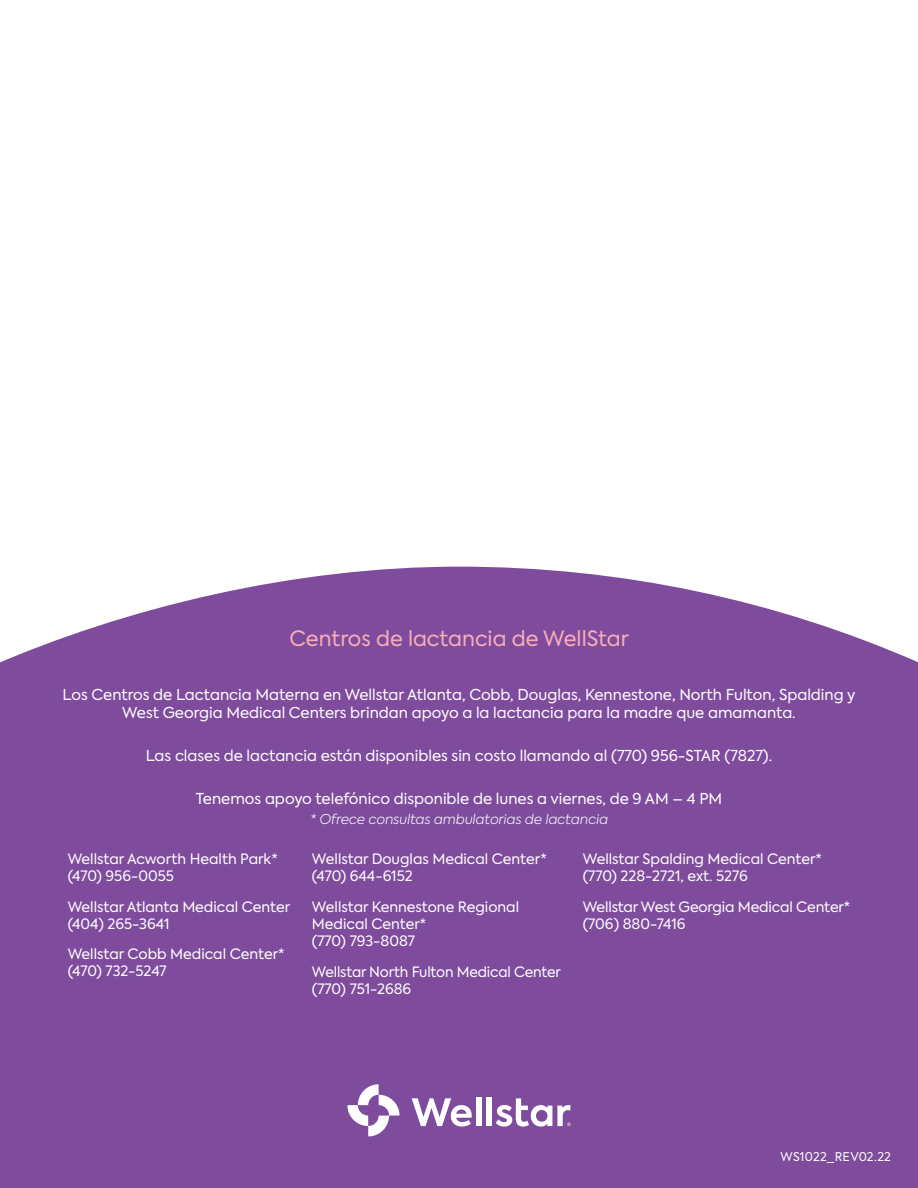
<style>
.page{position:relative;width:918px;height:1188px;background:#fff}
.page>*{position:absolute;margin:0;border:0;box-sizing:border-box;transform-origin:0 0}
.t1{font:21px "Axiforma";color:#f7aeb7}
.t2{font:15px/18px "Axiforma";color:#fff;text-align:center}
.t3{font:14.25px/17.1px "Axiforma";color:#fff}
.t4{font:italic 300 13.5px "Axiforma";color:#fff}
.t5{font:12px "Axiforma";letter-spacing:.015em;color:#fff}
</style>
<div class="page">
<div style="left:0;top:567px;width:918px;height:621px;background:#7f4b9d"></div>
<svg style="left:412px;top:1098px;width:60px;height:29px"></svg>
<div style="left:476px;top:1098px;width:6px;height:28px;background:#fff"></div>
<div style="left:487px;top:1098px;width:5px;height:28px;background:#fff"></div>
<svg style="left:347px;top:1084px;width:53px;height:52px"></svg>
<svg style="left:496px;top:1098px;width:75px;height:29px"></svg>
<h1 class="t1" style="left:290px;top:625px;width:341px">Centros de lactancia de WellStar</h1>
<p class="t2" style="left:63px;top:686px;width:794px">Los Centros de Lactancia Materna en Wellstar Atlanta, Cobb, Douglas, Kennestone, North Fulton, Spalding y<br>West Georgia Medical Centers brindan apoyo a la lactancia para la madre que amamanta.</p>
<p class="t2" style="left:146px;top:747px;width:628px">Las clases de lactancia están disponibles sin costo llamando al (770) 956-STAR (7827).</p>
<p class="t2" style="left:196px;top:790px;width:528px">Tenemos apoyo telefónico disponible de lunes a viernes, de 9 AM – 4 PM</p>
<p class="t4" style="left:310px;top:810px;width:299px">* Ofrece consultas ambulatorias de lactancia</p>
<p class="t3" style="left:68px;top:851px;width:212px">Wellstar Acworth Health Park* (470) 956-0055</p>
<p class="t3" style="left:68px;top:898px;width:224px">Wellstar Atlanta Medical Center (404) 265-3641</p>
<p class="t3" style="left:68px;top:946px;width:218px">Wellstar Cobb Medical Center* (470) 732-5247</p>
<p class="t3" style="left:312px;top:851px;width:236px">Wellstar Douglas Medical Center* (470) 644-6152</p>
<p class="t3" style="left:312px;top:898px;width:209px">Wellstar Kennestone Regional<br>Medical Center*<br>(770) 793-8087</p>
<p class="t3" style="left:312px;top:963px;width:250px">Wellstar North Fulton Medical Center (770) 751-2686</p>
<p class="t3" style="left:583px;top:851px;width:241px">Wellstar Spalding Medical Center* (770) 228-2721, ext. 5276</p>
<p class="t3" style="left:583px;top:898px;width:269px">Wellstar West Georgia Medical Center* (706) 880-7416</p>
<p class="t5" style="left:781px;top:1149px;width:112px">WS1022_REV02.22</p>
</div>
